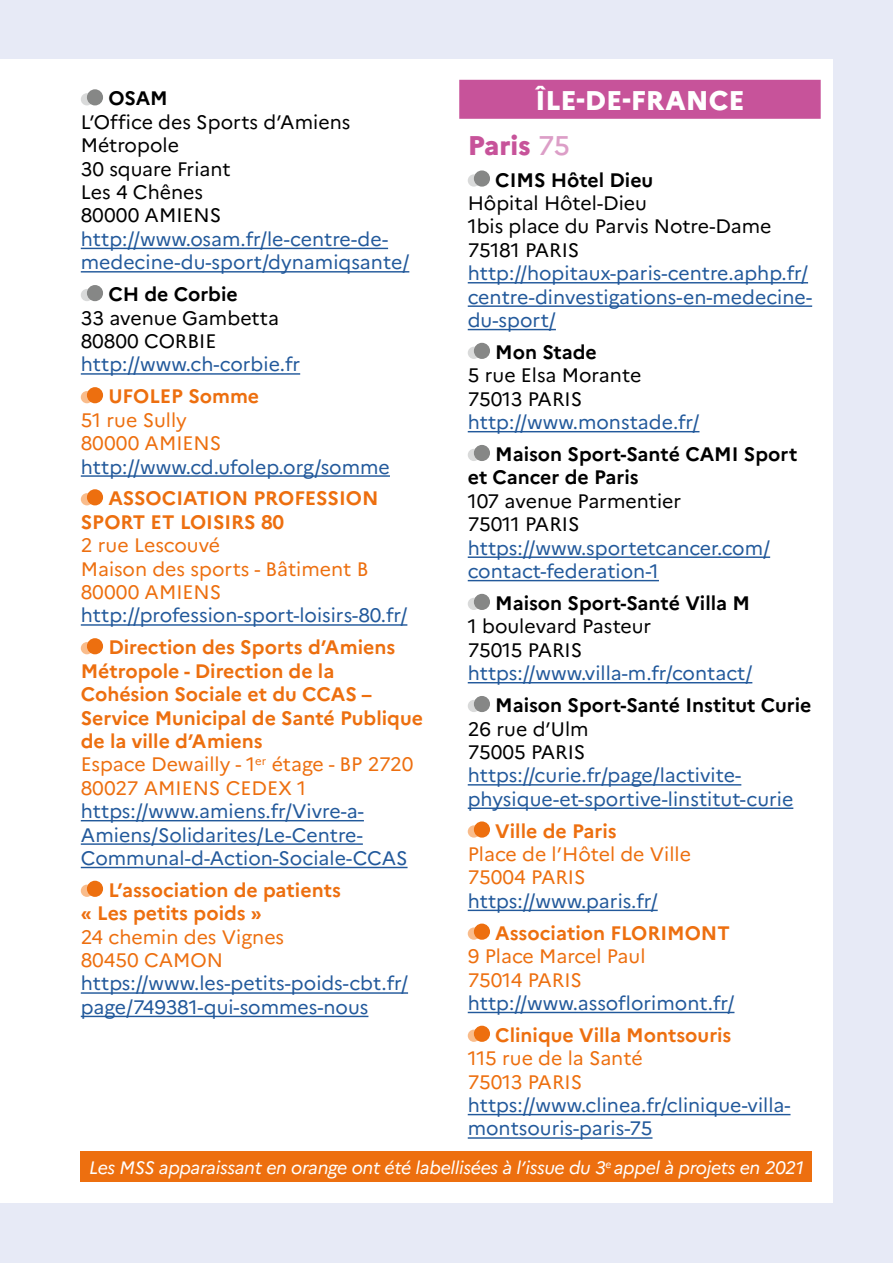
<style>
.page{position:relative;width:893px;height:1263px;background:#e7eaf6}
.page>*{position:absolute;margin:0;border:0;box-sizing:border-box;transform-origin:0 0}
.t1{font:800 27px/45.2px "Marianne";color:#fff}
.t2{font:19.5px/23.4px "Marianne";color:#22599b}
.t3{font:700 19.5px/23.4px "Marianne";color:#ed6f0f}
.t4{font:19.5px/23.4px "Marianne";color:#000}
.t5{font:19.5px/23.4px "Marianne";color:#ed6f0f}
.t6{font:700 19.5px/23.4px "Marianne";color:#000}
.t7{font:italic 18px "Marianne";letter-spacing:-.015em;color:#fff}
.s1{font-weight:400}
.s2{color:#c7539a}
.s3{font-weight:500;color:#dc9ec7}
</style>
<div class="page">
<div style="left:0;top:60px;width:833px;height:1143px;background:#fff"></div>
<div style="left:81px;top:1152px;width:731px;height:30px;background:#ed6f0f"></div>
<hr style="left:81px;top:248px;width:307px;height:1px;background:#22599b">
<hr style="left:81px;top:271px;width:328px;height:2px;background:#22599b">
<hr style="left:81px;top:373px;width:219px;height:2px;background:#22599b">
<hr style="left:81px;top:475px;width:309px;height:2px;background:#22599b">
<hr style="left:81px;top:624px;width:326px;height:2px;background:#22599b">
<hr style="left:81px;top:820px;width:283px;height:1px;background:#22599b">
<hr style="left:81px;top:843px;width:282px;height:2px;background:#22599b">
<hr style="left:81px;top:867px;width:327px;height:1px;background:#22599b">
<hr style="left:81px;top:992px;width:327px;height:2px;background:#22599b">
<hr style="left:81px;top:1016px;width:287px;height:1px;background:#22599b">
<div style="left:81px;top:93px;width:12px;height:12px;background:#d9dada;border-radius:50%"></div>
<div style="left:87px;top:89px;width:16px;height:16px;background:#868786;border-radius:50%"></div>
<div style="left:81px;top:289px;width:12px;height:12px;background:#d9dada;border-radius:50%"></div>
<div style="left:87px;top:285px;width:16px;height:16px;background:#868786;border-radius:50%"></div>
<div style="left:81px;top:391px;width:12px;height:12px;background:#f9bc8b;border-radius:50%"></div>
<div style="left:87px;top:387px;width:16px;height:16px;background:#ed6f0f;border-radius:50%"></div>
<div style="left:81px;top:493px;width:12px;height:12px;background:#f9bc8b;border-radius:50%"></div>
<div style="left:87px;top:489px;width:16px;height:16px;background:#ed6f0f;border-radius:50%"></div>
<div style="left:81px;top:642px;width:12px;height:12px;background:#f9bc8b;border-radius:50%"></div>
<div style="left:87px;top:638px;width:16px;height:16px;background:#ed6f0f;border-radius:50%"></div>
<div style="left:81px;top:885px;width:12px;height:12px;background:#f9bc8b;border-radius:50%"></div>
<div style="left:87px;top:881px;width:16px;height:16px;background:#ed6f0f;border-radius:50%"></div>
<div style="left:459px;top:80px;width:362px;height:39px;background:#c7539a"></div>
<hr style="left:468px;top:282px;width:340px;height:1px;background:#22599b">
<hr style="left:468px;top:305px;width:344px;height:2px;background:#22599b">
<hr style="left:468px;top:329px;width:88px;height:1px;background:#22599b">
<hr style="left:468px;top:431px;width:231px;height:1px;background:#22599b">
<hr style="left:468px;top:556px;width:302px;height:2px;background:#22599b">
<hr style="left:468px;top:580px;width:191px;height:1px;background:#22599b">
<hr style="left:468px;top:682px;width:284px;height:1px;background:#22599b">
<hr style="left:468px;top:784px;width:273px;height:1px;background:#22599b">
<hr style="left:468px;top:807px;width:325px;height:2px;background:#22599b">
<hr style="left:468px;top:910px;width:190px;height:1px;background:#22599b">
<hr style="left:468px;top:1012px;width:266px;height:1px;background:#22599b">
<hr style="left:468px;top:1114px;width:322px;height:1px;background:#22599b">
<hr style="left:468px;top:1137px;width:184px;height:2px;background:#22599b">
<div style="left:468px;top:174px;width:12px;height:13px;background:#d9dada;border-radius:50%"></div>
<div style="left:474px;top:170px;width:16px;height:17px;background:#868786;border-radius:50%"></div>
<div style="left:468px;top:347px;width:12px;height:12px;background:#d9dada;border-radius:50%"></div>
<div style="left:474px;top:343px;width:16px;height:16px;background:#868786;border-radius:50%"></div>
<div style="left:468px;top:449px;width:12px;height:12px;background:#d9dada;border-radius:50%"></div>
<div style="left:474px;top:445px;width:16px;height:16px;background:#868786;border-radius:50%"></div>
<div style="left:468px;top:598px;width:12px;height:12px;background:#d9dada;border-radius:50%"></div>
<div style="left:474px;top:594px;width:16px;height:16px;background:#868786;border-radius:50%"></div>
<div style="left:468px;top:700px;width:12px;height:12px;background:#d9dada;border-radius:50%"></div>
<div style="left:474px;top:696px;width:16px;height:16px;background:#868786;border-radius:50%"></div>
<div style="left:468px;top:825px;width:12px;height:13px;background:#f9bc8b;border-radius:50%"></div>
<div style="left:474px;top:821px;width:16px;height:17px;background:#ed6f0f;border-radius:50%"></div>
<div style="left:468px;top:927px;width:12px;height:13px;background:#f9bc8b;border-radius:50%"></div>
<div style="left:474px;top:923px;width:16px;height:17px;background:#ed6f0f;border-radius:50%"></div>
<div style="left:468px;top:1029px;width:12px;height:13px;background:#f9bc8b;border-radius:50%"></div>
<div style="left:474px;top:1026px;width:16px;height:16px;background:#ed6f0f;border-radius:50%"></div>
<p class="t6" style="left:108px;top:87px;width:61px">OSAM</p>
<p class="t4" style="left:81px;top:110px;width:271px">L’Office des Sports d’Amiens<br>Métropole<br>30 square Friant<br>Les 4 Chênes<br>80000 AMIENS</p>
<p class="t2" style="left:81px;top:227px;width:330px">http://www.osam.fr/le-centre-de&shy;medecine-du-sport/dynamiqsante/</p>
<p class="t6" style="left:108px;top:282px;width:131px">CH de Corbie</p>
<p class="t4" style="left:81px;top:306px;width:200px">33 avenue Gambetta<br>80800 CORBIE</p>
<p class="t2" style="left:81px;top:353px;width:221px">http://www.ch-corbie.fr</p>
<p class="t3" style="left:108px;top:385px;width:152px">UFOLEP Somme</p>
<p class="t5" style="left:81px;top:408px;width:142px">51 rue Sully<br>80000 AMIENS</p>
<p class="t2" style="left:81px;top:455px;width:311px">http://www.cd.ufolep.org/somme</p>
<p class="t3" style="left:81px;top:487px;width:299px;text-indent:28px">ASSOCIATION PROFESSION<br>SPORT ET LOISIRS 80</p>
<p class="t5" style="left:81px;top:533px;width:289px">2 rue Lescouvé<br>Maison des sports - Bâtiment B<br>80000 AMIENS</p>
<p class="t2" style="left:81px;top:604px;width:328px">http://profession-sport-loisirs-80.fr/</p>
<p class="t3" style="left:81px;top:636px;width:344px;text-indent:28px">Direction des Sports d’Amiens<br>Métropole - Direction de la<br>Cohésion Sociale et du CCAS –<br>Service Municipal de Santé Publique de la ville d’Amiens<br><span class="s1">Espace Dewailly - 1</span><sup>er</sup> <span class="s1">étage - BP 2720<br>80027 AMIENS CEDEX 1</span></p>
<p class="t2" style="left:81px;top:799px;width:328px">https://www.amiens.fr/Vivre-a-<br>Amiens/Solidarites/Le-Centre-<br>Communal-d-Action-Sociale-CCAS</p>
<p class="t3" style="left:81px;top:878px;width:262px;text-indent:28px">L’association de patients « Les petits poids »</p>
<p class="t5" style="left:81px;top:925px;width:205px">24 chemin des Vignes<br>80450 CAMON</p>
<p class="t2" style="left:81px;top:972px;width:329px">https://www.les-petits-poids-cbt.fr/ page/749381-qui-sommes-nous</p>
<h1 class="t1" style="left:468px;top:77px;width:278px;text-indent:68px">ÎLE-DE-FRANCE<br><span class="s2">Paris</span> <span class="s3">75</span></h1>
<p class="t6" style="left:495px;top:168px;width:159px">CIMS Hôtel Dieu</p>
<p class="t4" style="left:468px;top:191px;width:305px">Hôpital Hôtel-Dieu<br>1bis place du Parvis Notre-Dame<br>75181 PARIS</p>
<p class="t2" style="left:468px;top:262px;width:346px">http://hopitaux-paris-centre.aphp.fr/ centre-dinvestigations-en-medecine&shy;du-sport/</p>
<p class="t6" style="left:495px;top:340px;width:103px">Mon Stade</p>
<p class="t4" style="left:468px;top:364px;width:175px">5 rue Elsa Morante<br>75013 PARIS</p>
<p class="t2" style="left:468px;top:410px;width:233px">http://www.monstade.fr/</p>
<p class="t6" style="left:468px;top:442px;width:331px;text-indent:28px">Maison Sport-Santé CAMI Sport et Cancer de Paris</p>
<p class="t4" style="left:468px;top:489px;width:215px">107 avenue Parmentier<br>75011 PARIS</p>
<p class="t2" style="left:468px;top:536px;width:304px">https://www.sportetcancer.com/ contact-federation-1</p>
<p class="t6" style="left:495px;top:591px;width:256px">Maison Sport-Santé Villa M</p>
<p class="t4" style="left:468px;top:615px;width:185px">1 boulevard Pasteur<br>75015 PARIS</p>
<p class="t2" style="left:468px;top:661px;width:286px">https://www.villa-m.fr/contact/</p>
<p class="t6" style="left:495px;top:693px;width:318px">Maison Sport-Santé Institut Curie</p>
<p class="t4" style="left:468px;top:717px;width:122px">26 rue d’Ulm<br>75005 PARIS</p>
<p class="t2" style="left:468px;top:764px;width:327px">https://curie.fr/page/lactivite&shy;physique-et-sportive-linstitut-curie</p>
<p class="t3" style="left:495px;top:819px;width:123px">Ville de Paris</p>
<p class="t5" style="left:468px;top:842px;width:225px">Place de l’Hôtel de Ville<br>75004 PARIS</p>
<p class="t2" style="left:468px;top:889px;width:191px">https://www.paris.fr/</p>
<p class="t3" style="left:495px;top:921px;width:236px">Association FLORIMONT</p>
<p class="t5" style="left:468px;top:944px;width:179px">9 Place Marcel Paul<br>75014 PARIS</p>
<p class="t2" style="left:468px;top:991px;width:268px">http://www.assoflorimont.fr/</p>
<p class="t3" style="left:495px;top:1023px;width:238px">Clinique Villa Montsouris</p>
<p class="t5" style="left:468px;top:1046px;width:176px">115 rue de la Santé<br>75013 PARIS</p>
<p class="t2" style="left:468px;top:1093px;width:324px">https://www.clinea.fr/clinique-villa&shy;montsouris-paris-75</p>
<p class="t7" style="left:89px;top:1156px;width:716px">Les MSS apparaissant en orange ont été labellisées à l’issue du 3<sup>e</sup> appel à projets en 2021</p>
</div>
